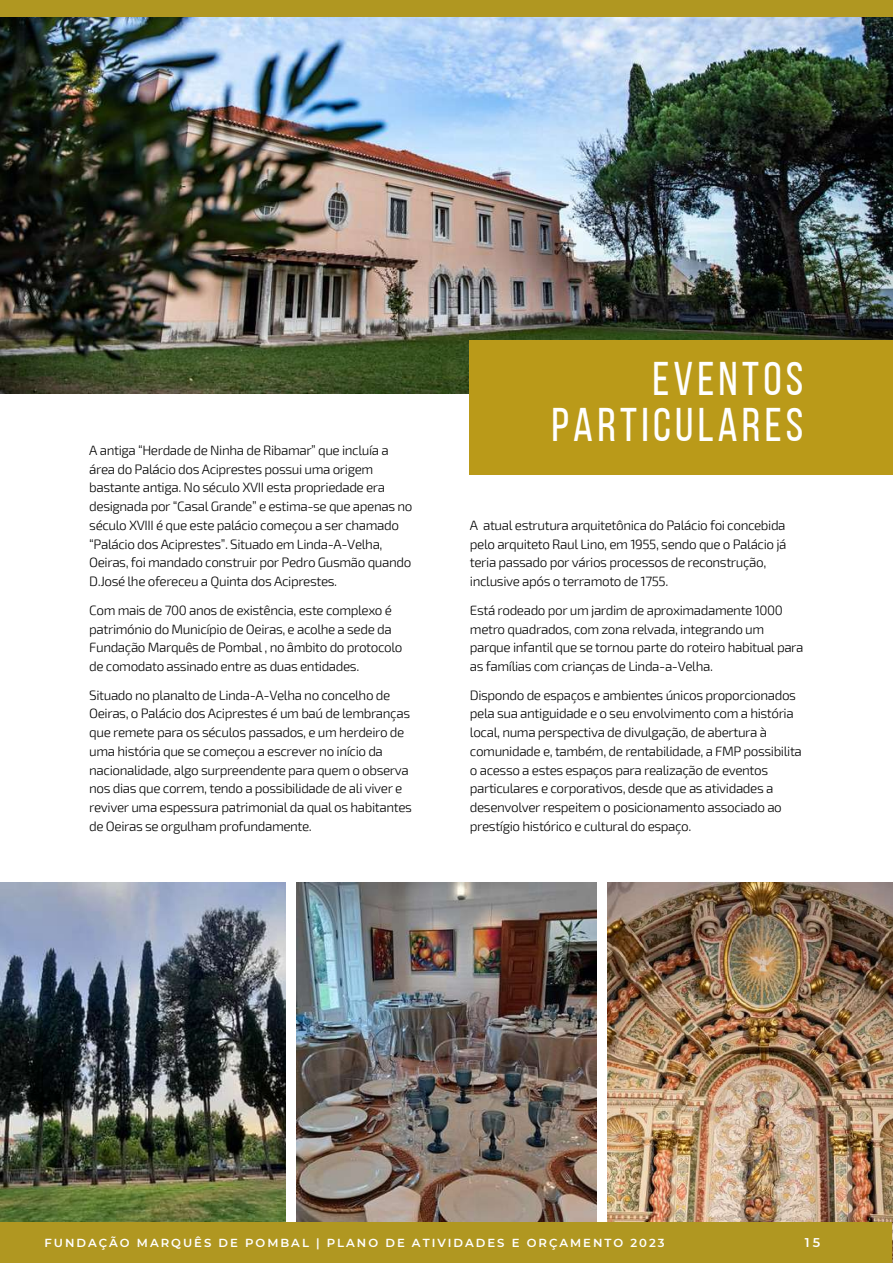
<style>
.page{position:relative;width:893px;height:1264px;background:#fff}
.page>*{position:absolute;margin:0;border:0;box-sizing:border-box;transform-origin:0 0}
.t1{font:47.1px/46px "Bebas Neue";letter-spacing:.09em;color:#fff;text-align:right}
.t2{font:300 13.5px/18.8px "Exo 2";letter-spacing:-.03em;color:#000}
.t3{font:600 12.75px "Montserrat";color:#fff}
.t4{font:600 11.7px "Montserrat";letter-spacing:.17em;color:#fff}
</style>
<div class="page">
<img style="left:0;top:882px;width:286px;height:340px">
<img style="left:297px;top:882px;width:299px;height:340px">
<img style="left:607px;top:882px;width:285px;height:380px">
<img style="left:0;top:17px;width:892px;height:376px">
<div style="left:0;top:1222px;width:891px;height:40px;background:#b09721"></div>
<div style="left:0;top:0;width:892px;height:17px;background:#b09721"></div>
<div style="left:470px;top:341px;width:422px;height:134px;background:#ba9a19"></div>
<p class="t2" style="left:89px;top:440px;width:324px">A antiga “Herdade de Ninha de Ribamar” que incluía a área do Palácio dos Aciprestes possui uma origem bastante antiga. No século XVII esta propriedade era designada por “Casal Grande” e estima-se que apenas no século XVIII é que este palácio começou a ser chamado “Palácio dos Aciprestes”. Situado em Linda-A-Velha, Oeiras, foi mandado construir por Pedro Gusmão quando D.José lhe ofereceu a Quinta dos Aciprestes.</p>
<p class="t2" style="left:89px;top:600px;width:315px">Com mais de 700 anos de existência, este complexo é património do Município de Oeiras, e acolhe a sede da Fundação Marquês de Pombal , no âmbito do protocolo de comodato assinado entre as duas entidades.</p>
<p class="t2" style="left:89px;top:685px;width:324px">Situado no planalto de Linda-A-Velha no concelho de Oeiras, o Palácio dos Aciprestes é um baú de lembranças que remete para os séculos passados, e um herdeiro de uma história que se começou a escrever no início da nacionalidade, algo surpreendente para quem o observa nos dias que correm, tendo a possibilidade de ali viver e reviver uma espessura patrimonial da qual os habitantes de Oeiras se orgulham profundamente.</p>
<h1 class="t1" style="left:551px;top:360px;width:253px">EVENTOS<br>PARTICULARES</h1>
<p class="t2" style="left:470px;top:515px;width:318px">A atual estrutura arquitetônica do Palácio foi concebida pelo arquiteto Raul Lino, em 1955, sendo que o Palácio já teria passado por vários processos de reconstrução, inclusive após o terramoto de 1755.</p>
<p class="t2" style="left:470px;top:600px;width:335px">Está rodeado por um jardim de aproximadamente 1000 metro quadrados, com zona relvada, integrando um parque infantil que se tornou parte do roteiro habitual para as famílias com crianças de Linda-a-Velha.</p>
<p class="t2" style="left:470px;top:685px;width:333px">Dispondo de espaços e ambientes únicos proporcionados pela sua antiguidade e o seu envolvimento com a história local, numa perspectiva de divulgação, de abertura à comunidade e, também, de rentabilidade, a FMP possibilita o acesso a estes espaços para realização de eventos particulares e corporativos, desde que as atividades a desenvolver respeitem o posicionamento associado ao prestígio histórico e cultural do espaço.</p>
<p class="t4" style="left:44px;top:1235px;width:621px">FUNDAÇÃO MARQUÊS DE POMBAL | PLANO DE ATIVIDADES E ORÇAMENTO 2023</p>
<p class="t3" style="left:804px;top:1235px;width:17px">15</p>
</div>
